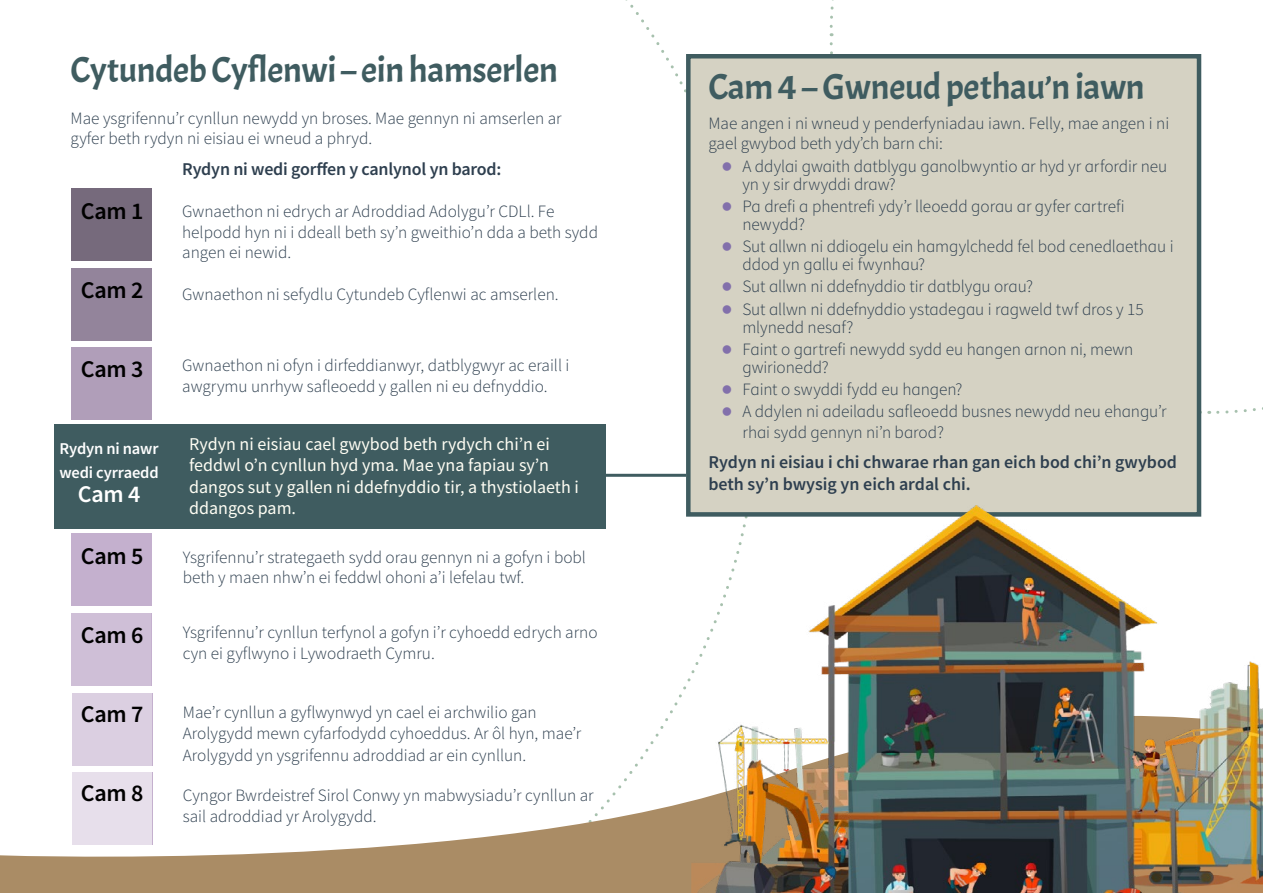
<style>
.page{position:relative;width:1263px;height:893px;background:#fff}
.page>*{position:absolute;margin:0;border:0;box-sizing:border-box;transform-origin:0 0}
.t1{font:36px "Acme";letter-spacing:-.01em;color:#3f5c60}
.t2{font:600 24px "Source Sans Pro";letter-spacing:-.01em;color:#000}
.t3{font:600 24px "Source Sans Pro";color:#fff}
.t4{font:18px/21.6px "Source Sans Pro";color:#fffef4}
.t5{font:600 18px/21.6px "Source Sans Pro";color:#2e3f4f}
.t6{font:300 17.25px/20.7px "Source Sans Pro";color:#2e3f4f}
.t7{font:600 16.5px/24px "Source Sans Pro";letter-spacing:-.01em;color:#fff}
.s1{font-family:"Helvetica";font-weight:400;font-size:19.5px;color:#8270ab}
</style>
<div class="page">
<svg style="left:0;top:679px;width:691px;height:214px"></svg>
<div style="left:54px;top:425px;width:552px;height:104px;background:#3f5c60"></div>
<div style="left:686px;top:54px;width:515px;height:463px;background:#d5d2c3;border:4px solid #3f5c60"></div>
<div style="left:71px;top:188px;width:81px;height:73px;background:#766a7c"></div>
<div style="left:71px;top:268px;width:81px;height:72px;background:#93849b"></div>
<div style="left:71px;top:347px;width:81px;height:73px;background:#b09eb9"></div>
<div style="left:71px;top:533px;width:81px;height:73px;background:#c4b0ce"></div>
<div style="left:71px;top:693px;width:81px;height:72px;background:#dbcfe1"></div>
<div style="left:71px;top:613px;width:80px;height:73px;background:#cfbfd7"></div>
<div style="left:71px;top:772px;width:81px;height:73px;background:#e7dfeb"></div>
<hr style="left:595px;top:474px;width:91px;height:3px;background:#3f5c60">
<img style="left:691px;top:505px;width:572px;height:388px">
<h1 class="t1" style="left:71px;top:48px;width:489px">Cytundeb Cyflenwi – ein hamserlen</h1>
<p class="t6" style="left:71px;top:108px;width:492px">Mae ysgrifennu’r cynllun newydd yn broses. Mae gennyn ni amserlen ar gyfer beth rydyn ni eisiau ei wneud a phryd.</p>
<h2 class="t2" style="left:81px;top:195px;width:64px">Cam 1</h2>
<h2 class="t2" style="left:81px;top:274px;width:64px">Cam 2</h2>
<h2 class="t2" style="left:81px;top:353px;width:64px">Cam 3</h2>
<p class="t7" style="left:59px;top:436px;width:101px">Rydyn ni nawr wedi cyrraedd</p>
<h2 class="t3" style="left:78px;top:478px;width:64px">Cam 4</h2>
<h2 class="t2" style="left:81px;top:540px;width:64px">Cam 5</h2>
<h2 class="t2" style="left:81px;top:619px;width:64px">Cam 6</h2>
<h2 class="t2" style="left:81px;top:698px;width:64px">Cam 7</h2>
<h2 class="t2" style="left:81px;top:777px;width:64px">Cam 8</h2>
<p class="t5" style="left:182px;top:159px;width:321px">Rydyn ni wedi gorffen y canlynol yn barod:</p>
<p class="t6" style="left:182px;top:201px;width:417px">Gwnaethon ni edrych ar Adroddiad Adolygu’r CDLl. Fe helpodd hyn ni i ddeall beth sy’n gweithio’n dda a beth sydd angen ei newid.</p>
<p class="t6" style="left:182px;top:284px;width:378px">Gwnaethon ni sefydlu Cytundeb Cyflenwi ac amserlen.</p>
<p class="t6" style="left:182px;top:355px;width:389px">Gwnaethon ni ofyn i dirfeddianwyr, datblygwyr ac eraill i awgrymu unrhyw safleoedd y gallen ni eu defnyddio.</p>
<p class="t4" style="left:189px;top:433px;width:391px">Rydyn ni eisiau cael gwybod beth rydych chi’n ei feddwl o’n cynllun hyd yma. Mae yna fapiau sy’n dangos sut y gallen ni ddefnyddio tir, a thystiolaeth i ddangos pam.</p>
<p class="t6" style="left:183px;top:546px;width:405px">Ysgrifennu’r strategaeth sydd orau gennyn ni a gofyn i bobl beth y maen nhw’n ei feddwl ohoni a’i lefelau twf.</p>
<p class="t6" style="left:183px;top:622px;width:416px">Ysgrifennu’r cynllun terfynol a gofyn i’r cyhoedd edrych arno cyn ei gyflwyno i Lywodraeth Cymru.</p>
<p class="t6" style="left:183px;top:702px;width:400px;line-height:21.1px">Mae’r cynllun a gyflwynwyd yn cael ei archwilio gan<br>Arolygydd mewn cyfarfodydd cyhoeddus. Ar ôl hyn, mae’r<br>Arolygydd yn ysgrifennu adroddiad ar ein cynllun.</p>
<p class="t6" style="left:183px;top:785px;width:412px">Cyngor Bwrdeistref Sirol Conwy yn mabwysiadu’r cynllun ar sail adroddiad yr Arolygydd.</p>
<h1 class="t1" style="left:708px;top:65px;width:438px">Cam 4 – Gwneud pethau’n iawn</h1>
<p class="t6" style="left:708px;top:113px;width:462px">Mae angen i ni wneud y penderfyniadau iawn. Felly, mae angen i ni gael gwybod beth ydy’ch barn chi:</p>
<p class="t6" style="left:742px;top:157px;width:426px;line-height:18px;text-indent:-21px"><span class="s1">●</span> A ddylai gwaith datblygu ganolbwyntio ar hyd yr arfordir neu yn y sir drwyddi draw?</p>
<p class="t6" style="left:742px;top:197px;width:384px;line-height:18px;text-indent:-21px"><span class="s1">●</span> Pa drefi a phentrefi ydy’r lleoedd gorau ar gyfer cartrefi newydd?</p>
<p class="t6" style="left:742px;top:237px;width:433px;line-height:18px;text-indent:-21px"><span class="s1">●</span> Sut allwn ni ddiogelu ein hamgylchedd fel bod cenedlaethau i ddod yn gallu ei fwynhau?</p>
<p class="t6" style="left:721px;top:276px;width:313px"><span class="s1">●</span> Sut allwn ni ddefnyddio tir datblygu orau?</p>
<p class="t6" style="left:742px;top:300px;width:403px;line-height:18px;text-indent:-21px"><span class="s1">●</span> Sut allwn ni ddefnyddio ystadegau i ragweld twf dros y 15 mlynedd nesaf?</p>
<p class="t6" style="left:742px;top:340px;width:392px;line-height:18px;text-indent:-21px"><span class="s1">●</span> Faint o gartrefi newydd sydd eu hangen arnon ni, mewn gwirionedd?</p>
<p class="t6" style="left:721px;top:379px;width:243px"><span class="s1">●</span> Faint o swyddi fydd eu hangen?</p>
<p class="t6" style="left:742px;top:401px;width:426px;text-indent:-21px"><span class="s1">●</span> A ddylen ni adeiladu safleoedd busnes newydd neu ehangu’r rhai sydd gennyn ni’n barod?</p>
<p class="t5" style="left:708px;top:451px;width:470px">Rydyn ni eisiau i chi chwarae rhan gan eich bod chi’n gwybod beth sy’n bwysig yn eich ardal chi.</p>
</div>
